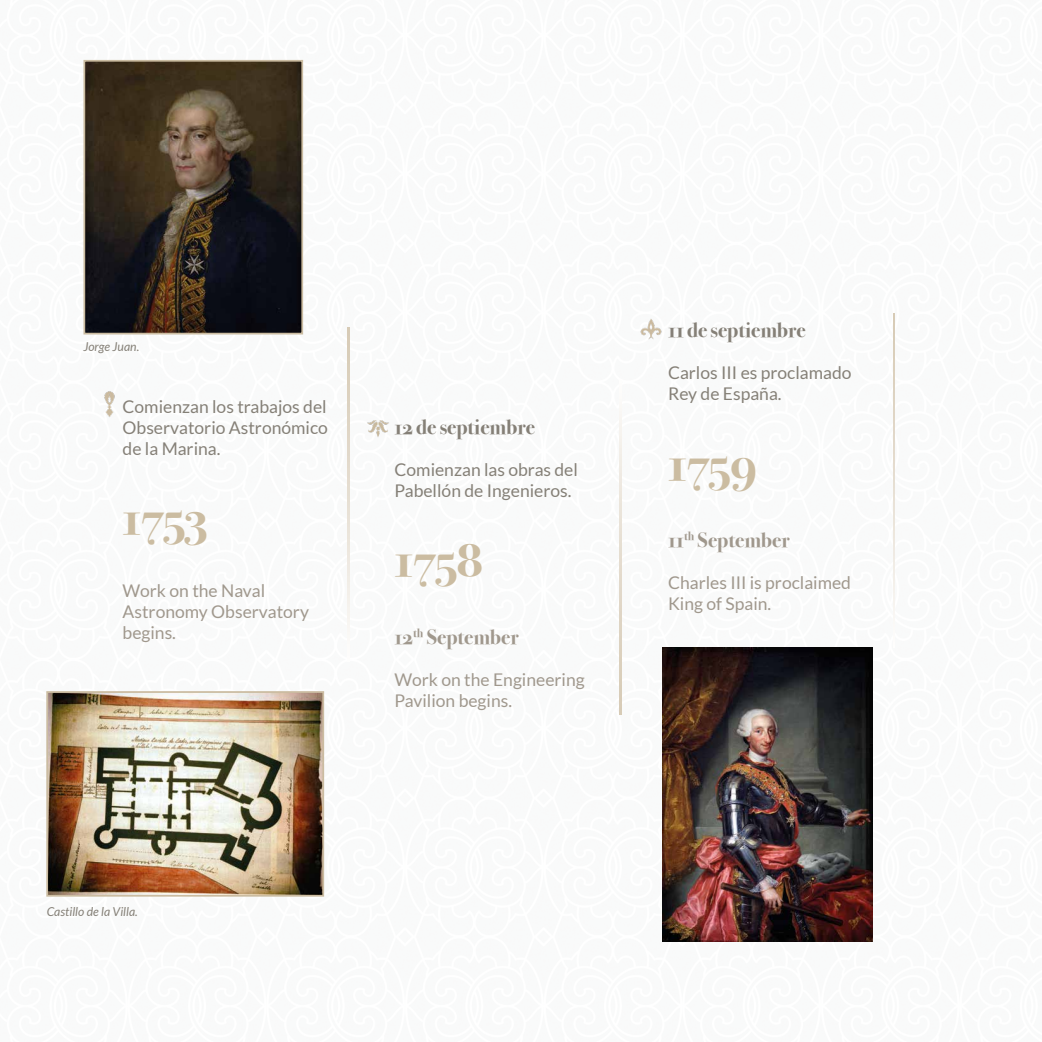
<style>
.page{position:relative;width:1042px;height:1042px;background:#fff}
.page>*{position:absolute;margin:0;border:0;box-sizing:border-box;transform-origin:0 0}
.t1{font:700 49px "Bodoni Svty Two OSITCTT";color:#cbbca1}
.t2{font:700 21px "Bodoni Svty Two OSITCTT";color:#858077}
.t3{font:700 21px "Bodoni Svty Two OSITCTT";color:#a0988d}
.t4{font:17.5px/21px "Lato";color:#858077}
.t5{font:17.5px/21px "Lato";color:#a0988d}
.t6{font:italic 12.25px "Lato";color:#858077}
</style>
<div class="page">
<svg style="left:348px;top:327px;width:1px;height:305px"></svg>
<svg style="left:620px;top:411px;width:1px;height:303px"></svg>
<svg style="left:893px;top:314px;width:1px;height:304px"></svg>
<img style="left:86px;top:63px;width:214px;height:268px">
<div style="left:83px;top:60px;width:220px;height:274px;border:2px solid #cbbca1"></div>
<img style="left:49px;top:694px;width:272px;height:199px">
<div style="left:46px;top:691px;width:278px;height:205px;border:2px solid #cbbca1"></div>
<img style="left:662px;top:648px;width:210px;height:294px">
<img style="left:104px;top:391px;width:11px;height:27px">
<img style="left:367px;top:420px;width:22px;height:17px">
<img style="left:640px;top:318px;width:22px;height:22px">
<p class="t6" style="left:83px;top:339px;width:57px">Jorge Juan.</p>
<p class="t4" style="left:123px;top:395px;width:207px;text-align:justify">Comienzan los trabajos del Observatorio Astronómico de la Marina.</p>
<h1 class="t1" style="left:123px;top:489px;width:87px">1753</h1>
<p class="t5" style="left:123px;top:580px;width:188px">Work on the Naval<br>Astronomy Observatory begins.</p>
<p class="t2" style="left:394px;top:414px;width:142px">12 de septiembre</p>
<p class="t4" style="left:394px;top:458px;width:185px">Comienzan las obras del<br>Pabellón de Ingenieros.</p>
<h1 class="t1" style="left:394px;top:531px;width:90px">1758</h1>
<p class="t3" style="left:394px;top:624px;width:126px">12<sup>th</sup> September</p>
<p class="t5" style="left:394px;top:668px;width:192px">Work on the Engineering<br>Pavilion begins.</p>
<p class="t6" style="left:47px;top:904px;width:93px">Castillo de la Villa.</p>
<p class="t2" style="left:668px;top:317px;width:139px">11 de septiembre</p>
<p class="t4" style="left:668px;top:362px;width:185px">Carlos III es proclamado<br>Rey de España.</p>
<h1 class="t1" style="left:668px;top:434px;width:90px">1759</h1>
<p class="t3" style="left:668px;top:527px;width:123px">11<sup>th</sup> September</p>
<p class="t5" style="left:668px;top:572px;width:184px">Charles III is proclaimed<br>King of Spain.</p>
</div>
